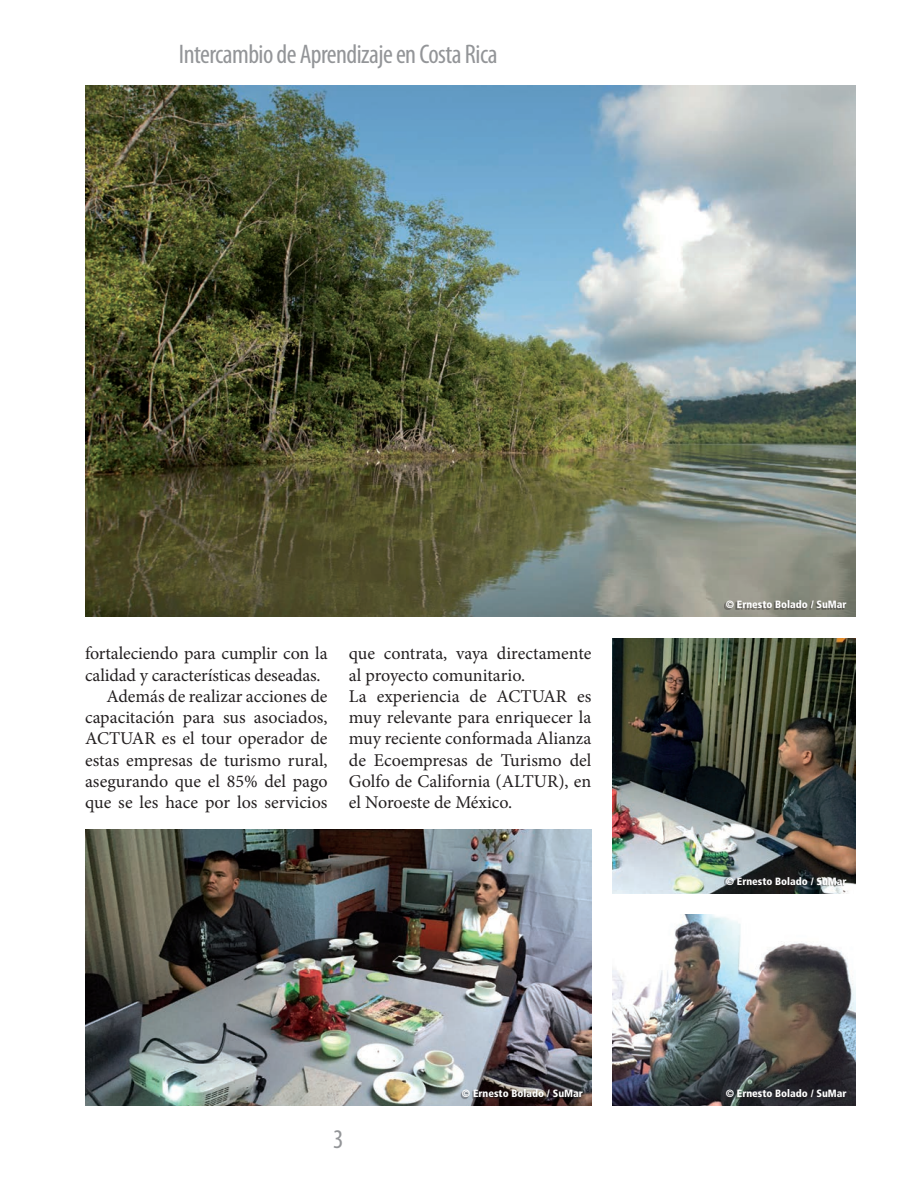
<style>
.page{position:relative;width:919px;height:1191px;background:#fff}
.page>*{position:absolute;margin:0;border:0;box-sizing:border-box;transform-origin:0 0}
.t1{font:condensed 27px "Myriad Pro";letter-spacing:-.02em;color:#939598}
.t2{font:18px/21.3px "Minion Pro";color:#231f20}
.t3{font:900 condensed 10.5px "Frutiger LT Std";color:#fff}
</style>
<div class="page">
<img style="left:85px;top:85px;width:770px;height:532px">
<img style="left:612px;top:638px;width:243px;height:255px">
<img style="left:85px;top:829px;width:506px;height:277px">
<img style="left:612px;top:914px;width:243px;height:192px">
<div style="left:724px;top:877px;width:122px;height:9px;background:#231f20;opacity:.5"></div>
<div style="left:724px;top:1090px;width:122px;height:9px;background:#231f20;opacity:.5"></div>
<div style="left:724px;top:601px;width:122px;height:9px;background:#231f20;opacity:.5"></div>
<div style="left:460px;top:1090px;width:122px;height:9px;background:#231f20;opacity:.5"></div>
<h1 class="t1" style="left:179px;top:40px;width:320px">Intercambio de Aprendizaje en Costa Rica</h1>
<p class="t2" style="left:85px;top:643px;width:244px">fortaleciendo para cumplir con la</p>
<p class="t2" style="left:85px;top:664px;width:237px">calidad y características deseadas.</p>
<p class="t2" style="left:106px;top:685px;width:223px">Además de realizar acciones de</p>
<p class="t2" style="left:85px;top:707px;width:244px">capacitación para sus asociados,</p>
<p class="t2" style="left:85px;top:728px;width:244px">ACTUAR es el tour operador de</p>
<p class="t2" style="left:85px;top:749px;width:244px">estas empresas de turismo rural,</p>
<p class="t2" style="left:85px;top:770px;width:244px">asegurando que el 85% del pago</p>
<p class="t2" style="left:85px;top:792px;width:244px">que se les hace por los servicios</p>
<p class="t2" style="left:349px;top:643px;width:244px">que contrata, vaya directamente al proyecto comunitario.<br>La experiencia de ACTUAR es muy relevante para enriquecer la muy reciente conformada Alianza de Ecoempresas de Turismo del<br>Golfo de California (ALTUR), en el Noroeste de México.</p>
<p class="t3" style="left:462px;top:1087px;width:122px">© Ernesto Bolado / SuMar</p>
<h1 class="t1" style="left:333px;top:1124px;width:12px">3</h1>
<p class="t3" style="left:725px;top:598px;width:122px">© Ernesto Bolado / SuMar</p>
<p class="t3" style="left:725px;top:874px;width:122px">© Ernesto Bolado / SuMar</p>
<p class="t3" style="left:725px;top:1087px;width:122px">© Ernesto Bolado / SuMar</p>
</div>
